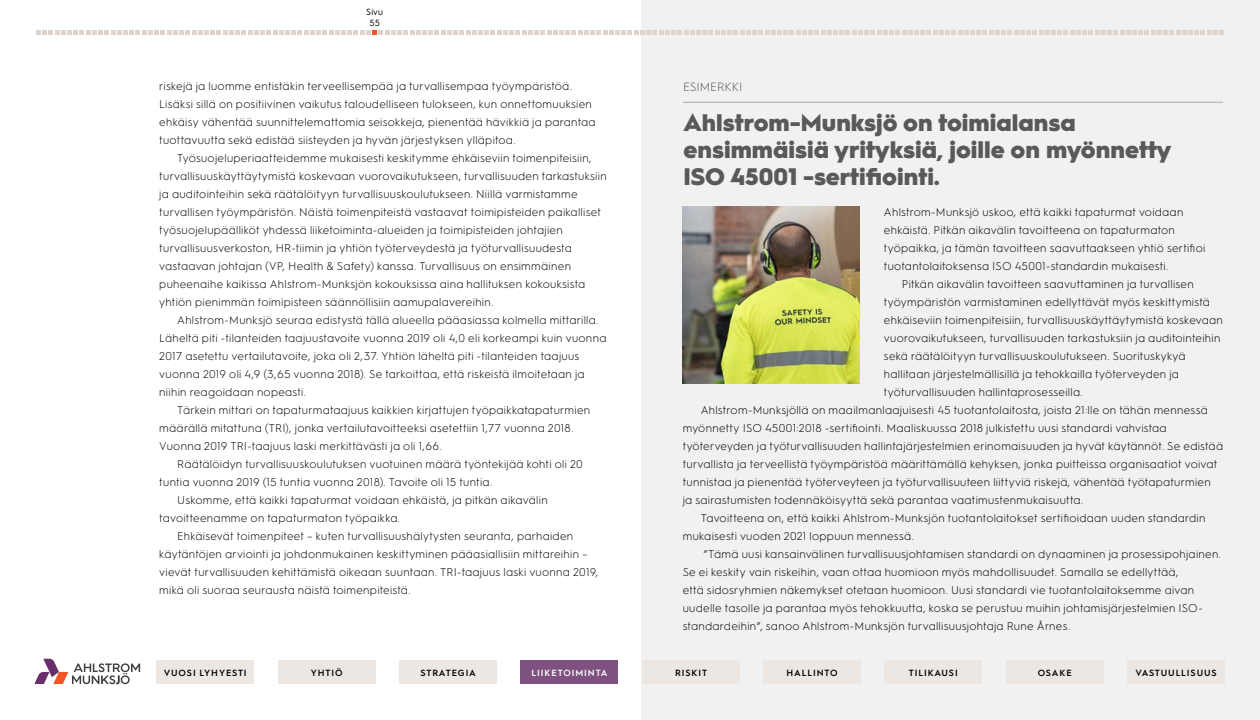
<style>
.page{position:relative;width:1260px;height:720px;background:#fff}
.page>*{position:absolute;margin:0;border:0;box-sizing:border-box;transform-origin:0 0}
.t1{font:900 24px/27px "Hurme Geometric Sans 1";color:#58595b}
.t2{font:300 12px "Hurme Geometric Sans 1";color:#58595b}
.t3{font:300 11.25px/18px "Hurme Geometric Sans 1";letter-spacing:.025em;color:#000}
.t4{font:600 9px "Hurme Geometric Sans 1";letter-spacing:.1em;color:#000}
.t5{font:600 9px "Hurme Geometric Sans 1";letter-spacing:.1em;color:#fff}
.t6{font:9px/10.5px "Hurme Geometric Sans 1";color:#000;text-align:center}
</style>
<div class="page">
<div style="left:642px;top:0;width:618px;height:720px;background:#f1f1f2"></div>
<img style="left:683px;top:207px;width:177px;height:177px">
<hr style="left:683px;top:102px;width:540px;height:1px;background:#a7a9ac">
<div style="left:399px;top:660px;width:98px;height:24px;background:#ece7e3"></div>
<div style="left:157px;top:660px;width:97px;height:24px;background:#ece7e3"></div>
<svg style="left:34px;top:659px;width:106px;height:25px"></svg>
<div style="left:278px;top:660px;width:97px;height:24px;background:#ece7e3"></div>
<div style="left:521px;top:660px;width:97px;height:24px;background:#7e5180"></div>
<div style="left:642px;top:660px;width:97px;height:24px;background:#ece7e3"></div>
<div style="left:763px;top:660px;width:98px;height:24px;background:#ece7e3"></div>
<div style="left:885px;top:660px;width:97px;height:24px;background:#ece7e3"></div>
<div style="left:1006px;top:660px;width:97px;height:24px;background:#ece7e3"></div>
<div style="left:1127px;top:660px;width:98px;height:24px;background:#ece7e3"></div>
<svg style="left:36px;top:30px;width:1188px;height:5px"></svg>
<p class="t6" style="left:366px;top:6px;width:18px">Sivu<br>55</p>
<p class="t3" style="left:159px;top:76px;width:438px">riskejä ja luomme entistäkin terveellisempää ja turvallisempaa työympäristöä.<br>Lisäksi sillä on positiivinen vaikutus taloudelliseen tulokseen, kun onnettomuuksien ehkäisy vähentää suunnittelemattomia seisokkeja, pienentää hävikkiä ja parantaa tuottavuutta sekä edistää siisteyden ja hyvän järjestyksen ylläpitoa.</p>
<p class="t3" style="left:159px;top:148px;width:449px;text-indent:18px">Työsuojeluperiaatteidemme mukaisesti keskitymme ehkäiseviin toimenpiteisiin, turvallisuuskäyttäytymistä koskevaan vuorovaikutukseen, turvallisuuden tarkastuksiin ja auditointeihin sekä räätälöityyn turvallisuuskoulutukseen. Niillä varmistamme turvallisen työympäristön. Näistä toimenpiteistä vastaavat toimipisteiden paikalliset työsuojelupäälliköt yhdessä liiketoiminta-alueiden ja toimipisteiden johtajien turvallisuusverkoston, HR-tiimin ja yhtiön työterveydestä ja työturvallisuudesta vastaavan johtajan (VP, Health &amp; Safety) kanssa. Turvallisuus on ensimmäinen puheenaihe kaikissa Ahlstrom-Munksjön kokouksissa aina hallituksen kokouksista yhtiön pienimmän toimipisteen säännöllisiin aamupalavereihin.</p>
<p class="t3" style="left:159px;top:310px;width:449px;text-indent:18px">Ahlstrom-Munksjö seuraa edistystä tällä alueella pääasiassa kolmella mittarilla.<br>Läheltä piti -tilanteiden taajuustavoite vuonna 2019 oli 4,0 eli korkeampi kuin vuonna 2017 asetettu vertailutavoite, joka oli 2,37. Yhtiön läheltä piti -tilanteiden taajuus vuonna 2019 oli 4,9 (3,65 vuonna 2018). Se tarkoittaa, että riskeistä ilmoitetaan ja niihin reagoidaan nopeasti.</p>
<p class="t3" style="left:159px;top:400px;width:432px;text-indent:18px">Tärkein mittari on tapaturmataajuus kaikkien kirjattujen työpaikkatapaturmien määrällä mitattuna (TRI), jonka vertailutavoitteeksi asetettiin 1,77 vuonna 2018.<br>Vuonna 2019 TRI-taajuus laski merkittävästi ja oli 1,66.</p>
<p class="t3" style="left:177px;top:454px;width:407px">Räätälöidyn turvallisuuskoulutuksen vuotuinen määrä työntekijää kohti oli 20</p>
<p class="t3" style="left:159px;top:472px;width:334px">tuntia vuonna 2019 (15 tuntia vuonna 2018). Tavoite oli 15 tuntia.</p>
<p class="t3" style="left:177px;top:490px;width:372px">Uskomme, että kaikki tapaturmat voidaan ehkäistä, ja pitkän aikavälin</p>
<p class="t3" style="left:159px;top:508px;width:242px">tavoitteenamme on tapaturmaton työpaikka.</p>
<p class="t3" style="left:177px;top:526px;width:397px">Ehkäisevät toimenpiteet – kuten turvallisuushälytysten seuranta, parhaiden</p>
<p class="t3" style="left:159px;top:544px;width:430px">käytäntöjen arviointi ja johdonmukainen keskittyminen pääasiallisiin mittareihin –</p>
<p class="t3" style="left:159px;top:562px;width:441px">vievät turvallisuuden kehittämistä oikeaan suuntaan. TRI-taajuus laski vuonna 2019,</p>
<p class="t3" style="left:159px;top:580px;width:253px">mikä oli suoraa seurausta näistä toimenpiteistä.</p>
<p class="t2" style="left:683px;top:78px;width:61px">ESIMERKKI</p>
<h1 class="t1" style="left:684px;top:108px;width:490px">Ahlstrom-Munksjö on toimialansa ensimmäisiä yrityksiä, joille on myönnetty<br>ISO 45001 -sertifiointi.</h1>
<p class="t3" style="left:884px;top:202px;width:323px">Ahlstrom-Munksjö uskoo, että kaikki tapaturmat voidaan ehkäistä. Pitkän aikavälin tavoitteena on tapaturmaton työpaikka, ja tämän tavoitteen saavuttaakseen yhtiö sertifioi tuotantolaitoksensa ISO 45001-standardin mukaisesti.</p>
<p class="t3" style="left:902px;top:274px;width:293px">Pitkän aikavälin tavoitteen saavuttaminen ja turvallisen</p>
<p class="t3" style="left:884px;top:292px;width:327px">työympäristön varmistaminen edellyttävät myös keskittymistä</p>
<p class="t3" style="left:884px;top:310px;width:341px">ehkäiseviin toimenpiteisiin, turvallisuuskäyttäytymistä koskevaan</p>
<p class="t3" style="left:884px;top:328px;width:338px">vuorovaikutukseen, turvallisuuden tarkastuksiin ja auditointeihin</p>
<p class="t3" style="left:884px;top:346px;width:303px">sekä räätälöityyn turvallisuuskoulutukseen. Suorituskykyä</p>
<p class="t3" style="left:884px;top:364px;width:297px">hallitaan järjestelmällisillä ja tehokkailla työterveyden ja</p>
<p class="t3" style="left:884px;top:382px;width:200px">työturvallisuuden hallintaprosesseilla.</p>
<p class="t3" style="left:701px;top:400px;width:509px">Ahlstrom-Munksjöllä on maailmanlaajuisesti 45 tuotantolaitosta, joista 21:lle on tähän mennessä</p>
<p class="t3" style="left:683px;top:418px;width:485px">myönnetty ISO 45001:2018 -sertifiointi. Maaliskuussa 2018 julkistettu uusi standardi vahvistaa</p>
<p class="t3" style="left:683px;top:436px;width:542px">työterveyden ja työturvallisuuden hallintajärjestelmien erinomaisuuden ja hyvät käytännöt. Se edistää</p>
<p class="t3" style="left:683px;top:454px;width:536px">turvallista ja terveellistä työympäristöä määrittämällä kehyksen, jonka puitteissa organisaatiot voivat</p>
<p class="t3" style="left:683px;top:472px;width:530px">tunnistaa ja pienentää työterveyteen ja työturvallisuuteen liittyviä riskejä, vähentää työtapaturmien</p>
<p class="t3" style="left:683px;top:490px;width:402px">ja sairastumisten todennäköisyyttä sekä parantaa vaatimustenmukaisuutta.</p>
<p class="t3" style="left:701px;top:508px;width:506px">Tavoitteena on, että kaikki Ahlstrom-Munksjön tuotantolaitokset sertifioidaan uuden standardin</p>
<p class="t3" style="left:683px;top:526px;width:233px">mukaisesti vuoden 2021 loppuun mennessä.</p>
<p class="t3" style="left:704px;top:544px;width:519px">”Tämä uusi kansainvälinen turvallisuusjohtamisen standardi on dynaaminen ja prosessipohjainen.</p>
<p class="t3" style="left:683px;top:562px;width:497px">Se ei keskity vain riskeihin, vaan ottaa huomioon myös mahdollisuudet. Samalla se edellyttää,</p>
<p class="t3" style="left:683px;top:580px;width:513px">että sidosryhmien näkemykset otetaan huomioon. Uusi standardi vie tuotantolaitoksemme aivan</p>
<p class="t3" style="left:683px;top:598px;width:521px">uudelle tasolle ja parantaa myös tehokkuutta, koska se perustuu muihin johtamisjärjestelmien ISO-</p>
<p class="t3" style="left:683px;top:616px;width:389px">standardeihin”, sanoo Ahlstrom-Munksjön turvallisuusjohtaja Rune Årnes.</p>
<p class="t4" style="left:164px;top:666px;width:84px">VUOSI LYHYESTI</p>
<p class="t4" style="left:311px;top:666px;width:33px">YHTIÖ</p>
<p class="t4" style="left:421px;top:666px;width:57px">STRATEGIA</p>
<p class="t5" style="left:532px;top:666px;width:77px">LIIKETOIMINTA</p>
<p class="t4" style="left:675px;top:666px;width:34px">RISKIT</p>
<p class="t4" style="left:787px;top:666px;width:53px">HALLINTO</p>
<p class="t4" style="left:909px;top:666px;width:50px">TILIKAUSI</p>
<p class="t4" style="left:1038px;top:666px;width:36px">OSAKE</p>
<p class="t4" style="left:1135px;top:666px;width:83px">VASTUULLISUUS</p>
</div>
